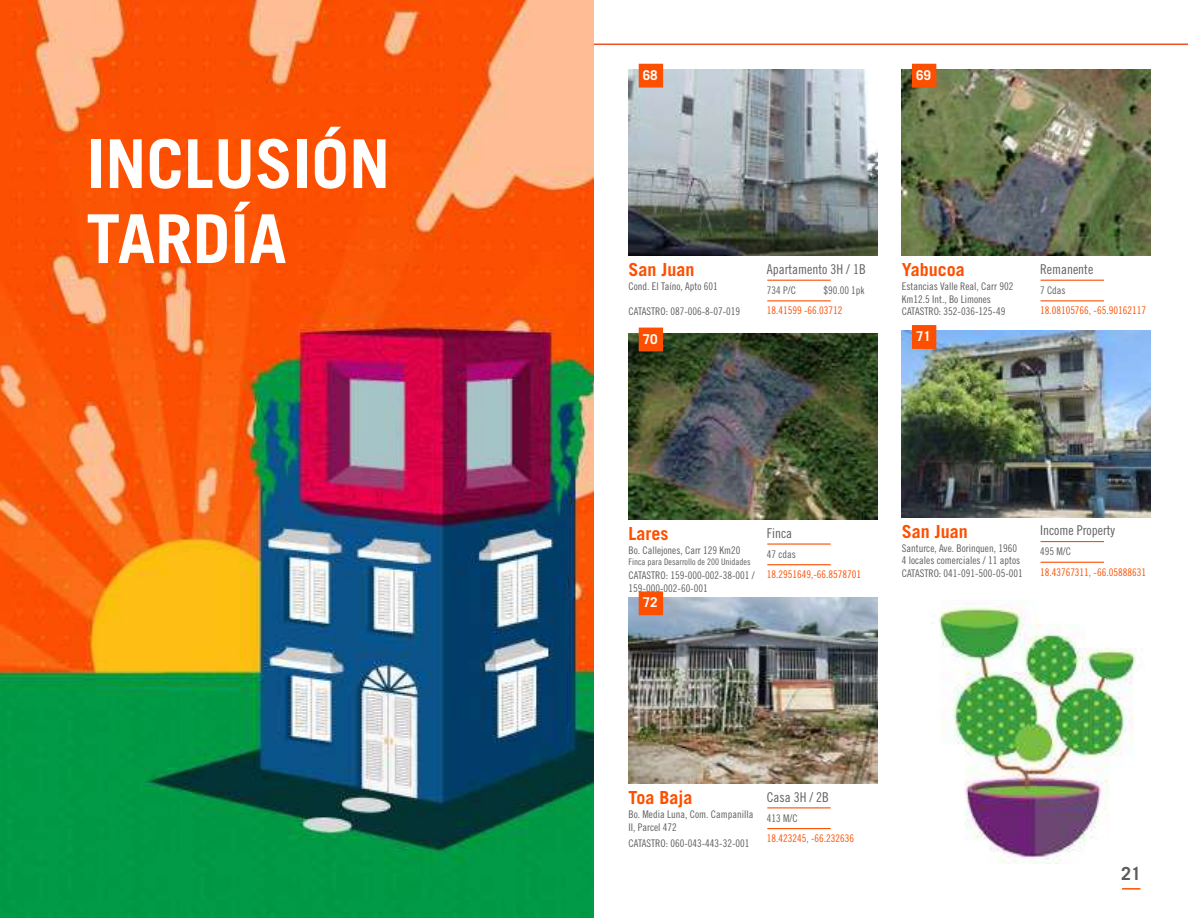
<style>
.page{position:relative;width:1188px;height:918px;background:#fff}
.page>*{position:absolute;margin:0;border:0;box-sizing:border-box;transform-origin:0 0}
.t1{font:700 67.5px/75px "Trade Gothic LT Std";color:#fff}
.t2{font:700 18px "Trade Gothic LT Std";color:#fd4f00}
.t3{font:700 18px "Trade Gothic LT Std";color:#5a5b5d}
.t4{font:13.5px "Trade Gothic LT Std Cn 18";color:#5f6062}
.t5{font:700 13.5px "Trade Gothic LT Std";color:#fff}
.t6{font:10.5px/12.5px "Trade Gothic LT Std Cn 18";color:#5d5d60}
.t7{font:10.5px "Trade Gothic LT Std Cn 18";color:#fd4f00}
.t8{font:10.5px "Trade Gothic LT Std Cn 18";color:#5f6062}
.t9{font:9px "Trade Gothic LT Std Cn 18";color:#5d5d60}
</style>
<div class="page">
<svg style="left:1122px;top:888px;width:18px;height:2px"></svg>
<hr style="left:222px;top:44px;width:966px;height:1px;background:#ef5124">
<img style="left:629px;top:69px;width:248px;height:187px">
<div style="left:639px;top:64px;width:24px;height:24px;background:#fd4f00"></div>
<hr style="left:767px;top:280px;width:64px;height:1px;background:#fd4f00">
<hr style="left:767px;top:300px;width:64px;height:1px;background:#fd4f00">
<img style="left:902px;top:69px;width:249px;height:187px">
<div style="left:912px;top:64px;width:24px;height:24px;background:#fd4f00"></div>
<hr style="left:1041px;top:280px;width:63px;height:1px;background:#fd4f00">
<hr style="left:1041px;top:300px;width:63px;height:1px;background:#fd4f00">
<img style="left:629px;top:333px;width:248px;height:187px">
<div style="left:639px;top:328px;width:24px;height:23px;background:#fd4f00"></div>
<hr style="left:767px;top:543px;width:64px;height:2px;background:#fd4f00">
<hr style="left:767px;top:564px;width:64px;height:1px;background:#fd4f00">
<img style="left:902px;top:331px;width:249px;height:186px">
<div style="left:912px;top:325px;width:24px;height:24px;background:#fd4f00;border:2px solid #fd4f00"></div>
<hr style="left:1041px;top:541px;width:63px;height:1px;background:#fd4f00">
<hr style="left:1041px;top:562px;width:63px;height:1px;background:#fd4f00">
<img style="left:629px;top:597px;width:248px;height:186px">
<div style="left:639px;top:591px;width:24px;height:24px;background:#fd4f00"></div>
<hr style="left:767px;top:807px;width:64px;height:1px;background:#fd4f00">
<hr style="left:767px;top:828px;width:64px;height:1px;background:#fd4f00">
<img style="left:939px;top:600px;width:196px;height:264px">
<img style="left:0;top:0;width:594px;height:918px">
<h1 class="t1" style="left:86px;top:125px;width:305px">INCLUSIÓN<br>TARDÍA</h1>
<p class="t5" style="left:643px;top:67px;width:17px">68</p>
<p class="t5" style="left:916px;top:67px;width:17px">69</p>
<h2 class="t2" style="left:629px;top:259px;width:68px">San Juan</h2>
<p class="t4" style="left:767px;top:261px;width:100px">Apartamento 3H / 1B</p>
<h2 class="t2" style="left:902px;top:259px;width:65px">Yabucoa</h2>
<p class="t4" style="left:1040px;top:261px;width:55px">Remanente</p>
<p class="t6" style="left:629px;top:280px;width:91px">Cond. El Taíno, Apto 601</p>
<p class="t6" style="left:629px;top:305px;width:113px">CATASTRO: 087-006-8-07-019</p>
<p class="t8" style="left:767px;top:284px;width:31px">734 P/C</p>
<p class="t8" style="left:823px;top:284px;width:43px">$90.00 1pk</p>
<p class="t7" style="left:767px;top:304px;width:77px">18.41599 -66.03712</p>
<p class="t6" style="left:902px;top:280px;width:113px">Estancias Valle Real, Carr 902<br>Km12.5 Int., Bo Limones<br>CATASTRO: 352-036-125-49</p>
<p class="t8" style="left:1040px;top:284px;width:27px">7 Cdas</p>
<p class="t7" style="left:1040px;top:304px;width:108px">18.08105766, -65.90162117</p>
<p class="t5" style="left:643px;top:330px;width:17px">70</p>
<p class="t5" style="left:916px;top:328px;width:17px">71</p>
<h2 class="t2" style="left:629px;top:523px;width:41px">Lares</h2>
<p class="t6" style="left:629px;top:544px;width:113px">Bo. Callejones, Carr 129 Km20</p>
<p class="t9" style="left:629px;top:556px;width:123px">Finca para Desarrollo de 200 Unidades</p>
<p class="t6" style="left:629px;top:569px;width:128px">CATASTRO: 159-000-002-38-001 /<br>159-000-002-60-001</p>
<p class="t5" style="left:643px;top:594px;width:17px">72</p>
<p class="t4" style="left:767px;top:525px;width:27px">Finca</p>
<p class="t8" style="left:767px;top:548px;width:31px">47 cdas</p>
<p class="t7" style="left:767px;top:568px;width:96px">18.2951649,-66.8578701</p>
<h2 class="t2" style="left:902px;top:520px;width:68px">San Juan</h2>
<p class="t6" style="left:902px;top:542px;width:123px">Santurce, Ave. Borinquen, 1960<br>4 locales comerciales / 11 aptos<br>CATASTRO: 041-091-500-05-001</p>
<p class="t4" style="left:1040px;top:523px;width:76px">Income Property</p>
<p class="t8" style="left:1040px;top:545px;width:32px">495 M/C</p>
<p class="t7" style="left:1040px;top:566px;width:108px">18.43767311, -66.05888631</p>
<h2 class="t2" style="left:629px;top:786px;width:66px">Toa Baja</h2>
<p class="t6" style="left:629px;top:808px;width:126px">Bo. Media Luna, Com. Campanilla<br>II, Parcel 472</p>
<p class="t6" style="left:629px;top:837px;width:123px">CATASTRO: 060-043-443-32-001</p>
<p class="t4" style="left:767px;top:789px;width:64px">Casa 3H / 2B</p>
<p class="t8" style="left:767px;top:812px;width:32px">413 M/C</p>
<p class="t7" style="left:767px;top:832px;width:89px">18.423245, -66.232636</p>
<h2 class="t3" style="left:1121px;top:863px;width:22px">21</h2>
</div>
